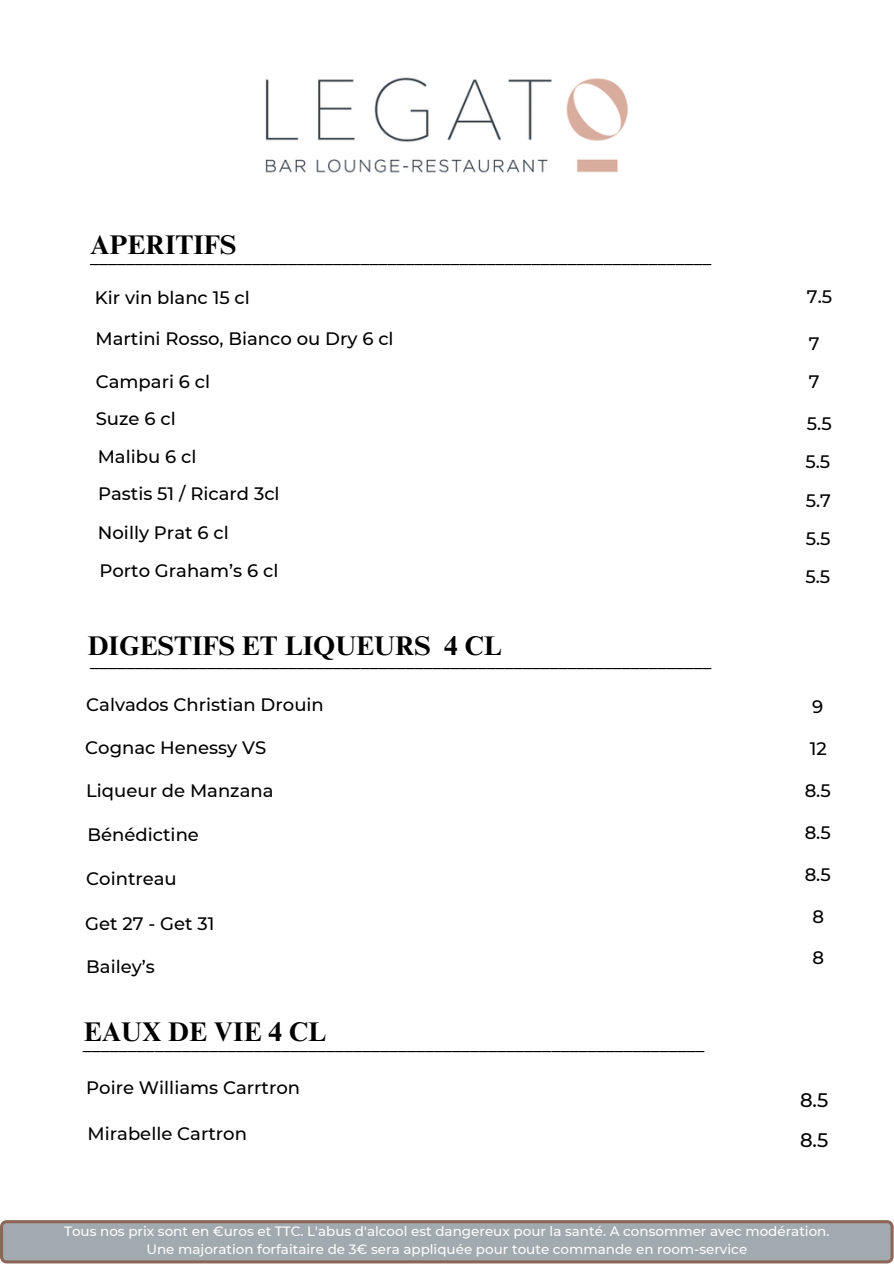
<style>
.page{position:relative;width:894px;height:1264px;background:#fff}
.page>*{position:absolute;margin:0;border:0;box-sizing:border-box;transform-origin:0 0}
.t1{font:700 27px "Times NRMT Pro";color:#000}
.t2{font:500 19.5px "Montserrat";color:#000}
.t3{font:500 18px "Montserrat";color:#000}
.t4{font:500 13.5px "Montserrat";color:#fdfdfd}
</style>
<div class="page">
<img style="left:265px;top:77px;width:364px;height:96px">
<svg style="left:0;top:1220px;width:893px;height:43px;background:#9ea0a2"></svg>
<h2 class="t1" style="left:90px;top:234px;width:148px">APERITIFS</h2>
<h2 class="t3" style="left:90px;top:246px;width:623px">_____________________________________________________________________</h2>
<h2 class="t3" style="left:95px;top:286px;width:156px">Kir vin blanc 15 cl</h2>
<h2 class="t3" style="left:95px;top:327px;width:299px">Martini Rosso, Bianco ou Dry 6 cl</h2>
<h2 class="t3" style="left:96px;top:371px;width:116px">Campari 6 cl</h2>
<h2 class="t3" style="left:96px;top:408px;width:81px">Suze 6 cl</h2>
<h2 class="t3" style="left:98px;top:445px;width:100px">Malibu 6 cl</h2>
<h2 class="t3" style="left:98px;top:482px;width:183px">Pastis 51 / Ricard 3cl</h2>
<p class="t3" style="left:98px;top:521px;width:132px">Noilly Prat 6 cl</p>
<p class="t3" style="left:99px;top:560px;width:180px">Porto Graham’s 6 cl</p>
<h2 class="t1" style="left:88px;top:636px;width:415px">DIGESTIFS ET LIQUEURS 4 CL</h2>
<h2 class="t3" style="left:90px;top:650px;width:623px">_____________________________________________________________________</h2>
<h2 class="t3" style="left:86px;top:693px;width:239px">Calvados Christian Drouin</h2>
<p class="t3" style="left:85px;top:736px;width:182px">Cognac Henessy VS</p>
<p class="t3" style="left:86px;top:779px;width:189px">Liqueur de Manzana</p>
<h2 class="t3" style="left:88px;top:823px;width:113px">Bénédictine</h2>
<h2 class="t3" style="left:86px;top:868px;width:92px">Cointreau</h2>
<h2 class="t3" style="left:85px;top:912px;width:131px">Get 27 - Get 31</h2>
<h2 class="t3" style="left:86px;top:955px;width:70px">Bailey’s</h2>
<h2 class="t1" style="left:84px;top:1021px;width:244px">EAUX DE VIE 4 CL</h2>
<h2 class="t3" style="left:83px;top:1033px;width:623px">_____________________________________________________________________</h2>
<h2 class="t3" style="left:86px;top:1076px;width:215px">Poire Williams Carrtron</h2>
<h1 class="t3" style="left:88px;top:1122px;width:161px">Mirabelle Cartron</h1>
<h2 class="t3" style="left:806px;top:285px;width:27px">7.5</h2>
<h2 class="t3" style="left:808px;top:332px;width:12px">7</h2>
<h2 class="t3" style="left:808px;top:371px;width:12px">7</h2>
<h2 class="t3" style="left:806px;top:412px;width:26px">5.5</h2>
<h2 class="t3" style="left:805px;top:450px;width:26px">5.5</h2>
<p class="t3" style="left:805px;top:489px;width:27px">5.7</p>
<p class="t3" style="left:805px;top:527px;width:26px">5.5</p>
<h1 class="t3" style="left:805px;top:565px;width:26px">5.5</h1>
<p class="t3" style="left:812px;top:695px;width:13px">9</p>
<h2 class="t3" style="left:809px;top:737px;width:18px">12</h2>
<h2 class="t3" style="left:804px;top:779px;width:28px">8.5</h2>
<h2 class="t3" style="left:804px;top:821px;width:28px">8.5</h2>
<h2 class="t3" style="left:804px;top:863px;width:28px">8.5</h2>
<p class="t3" style="left:812px;top:905px;width:13px">8</p>
<p class="t3" style="left:812px;top:946px;width:13px">8</p>
<p class="t2" style="left:799px;top:1087px;width:30px">8.5</p>
<h2 class="t2" style="left:799px;top:1127px;width:30px">8.5</h2>
<h1 class="t4" style="left:64px;top:1222px;width:766px">Tous nos prix sont en €uros et TTC. L'abus d'alcool est dangereux pour la santé. A consommer avec modération.</h1>
<p class="t4" style="left:146px;top:1240px;width:602px">Une majoration forfaitaire de 3€ sera appliquée pour toute commande en room-service</p>
</div>
